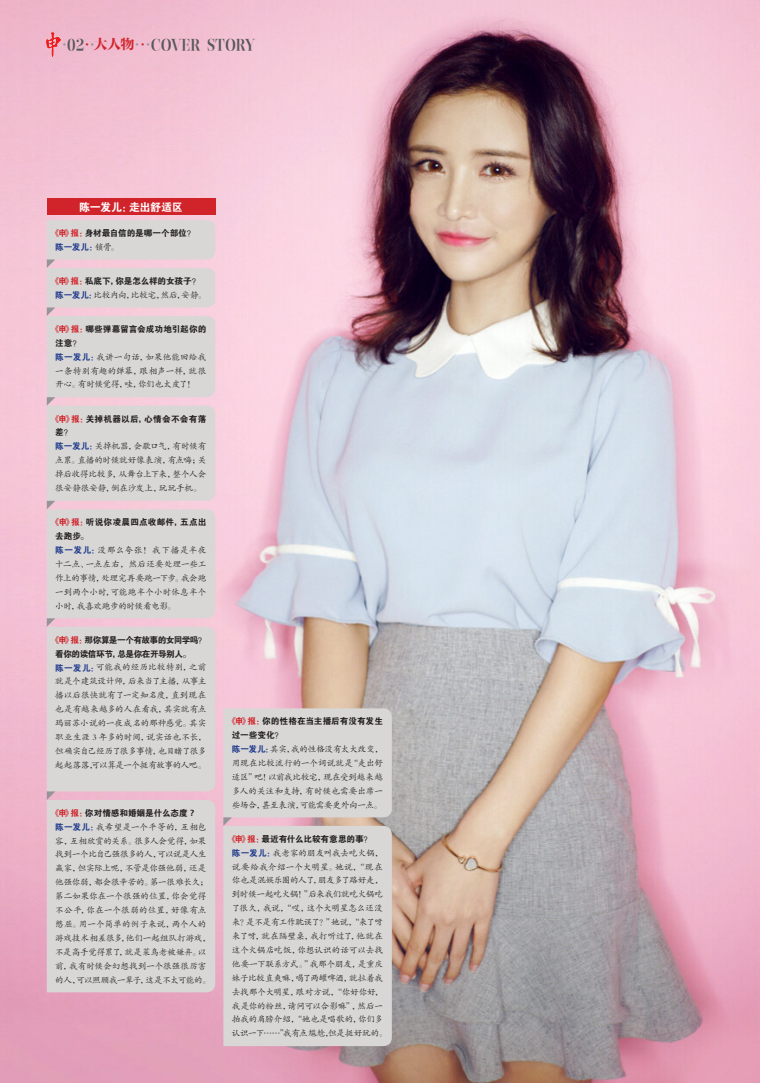
<style>
.page{position:relative;width:760px;height:1083px;background:#fff}
.page>*{position:absolute;margin:0;border:0;box-sizing:border-box;transform-origin:0 0}
.t1{font:15px "FZFYSJW GB1 0";letter-spacing:-.015em;color:#57585a;scale:.9 1}
.t2{font:11px "FZDHTK GBK1 0";letter-spacing:-.035em;color:#fff}
.t3{font:8.6px/13.9px "FZKTJW GB1 0";letter-spacing:-.02em;color:#231f20;text-align:justify}
.t4{font:8.6px/13.9px "FZDHTJW GB1 0";letter-spacing:-.005em;color:#231f20}
.t5{font:8.6px/13.9px "FZDHTJW GB1 0";letter-spacing:-.055em;color:#231f20}
.t6{font:8.6px/13.9px "FZDHTJW GB1 0";letter-spacing:.025em;color:#231f20}
.t7{font:8.6px/13.9px "FZDHTJW GB1 0";letter-spacing:.035em;color:#231f20}
.t8{font:8.6px "FZDHTJW GB1 0";color:#253f8e}
.s1{font-size:10px;color:#939598}
.s2{font-size:10px;color:#d1232a}
.s3{font-size:14px;color:#d1232a}
.s4{color:#d1232a}
.s5{font-family:"FZKTJW GB1 0";color:#231f20}
.s6{font-family:"FZDHTJW GB1 0";color:#253f8e}
</style>
<div class="page">
<img style="left:201px;top:0;width:559px;height:1083px">
<img style="left:0;top:0;width:201px;height:1083px">
<div style="left:47px;top:198px;width:168px;height:17px;background:#d1232a"></div>
<img style="left:47px;top:33px;width:13px;height:24px">
<div style="left:223px;top:826px;width:169px;height:220px;background:#d9d7d6"></div>
<svg style="left:223px;top:708px;width:169px;height:118px;background:#d9d3d3"></svg>
<div style="left:47px;top:220px;width:168px;height:772px;background:#d9d7d6"></div>
<p class="t1" style="left:60px;top:37px;width:219px"><span class="s1">·</span>02<span class="s2">·</span><span class="s1">·</span><span class="s3">大人物</span><span class="s1">·</span><span class="s2">·</span><span class="s1">·</span>COVER STORY</p>
<p class="t2" style="left:79px;top:201px;width:105px">陈一发儿：走出舒适区</p>
<p class="t4" style="left:52px;top:226px;width:145px"><span class="s4">《申》报：</span>身材最自信的是哪一个部位？</p>
<p class="t8" style="left:55px;top:242px;width:65px">陈一发儿：<span class="s5">锁骨。</span></p>
<p class="t4" style="left:52px;top:274px;width:150px"><span class="s4">《申》报：</span>私底下，你是怎么样的女孩子？</p>
<p class="t3" style="left:55px;top:288px;width:153px"><span class="s6">陈一发儿：</span>比较内向，比较宅，然后，安静。</p>
<p class="t4" style="left:55px;top:322px;width:152px;text-indent:-3px"><span class="s4">《申》报：</span>哪些弹幕留言会成功地引起你的注意？</p>
<p class="t3" style="left:55px;top:350px;width:153px"><span class="s6">陈一发儿：</span>我讲一句话，如果他能回给我一条特别有趣的弹幕，跟相声一样，就很开心。有时候觉得，哇，你们也太皮了！</p>
<p class="t7" style="left:55px;top:412px;width:152px;text-indent:-3px"><span class="s4">《申》报：</span>关掉机器以后，心情会不会有落差？</p>
<p class="t3" style="left:55px;top:440px;width:153px"><span class="s6">陈一发儿：</span>关掉机器，会歇口气，有时候有点累。直播的时候就好像表演，有点嗨；关掉后收得比较多，从舞台上下来，整个人会很安静很安静，倒在沙发上，玩玩手机。</p>
<p class="t6" style="left:55px;top:515px;width:152px;text-indent:-3px"><span class="s4">《申》报：</span>听说你凌晨四点收邮件，五点出去跑步。</p>
<p class="t3" style="left:55px;top:543px;width:153px"><span class="s6">陈一发儿：</span>没那么夸张！我下播是半夜十二点、一点左右，然后还要处理一些工作上的事情，处理完再要跑一下步。我会跑一到两个小时，可能跑半个小时休息半个小时，我喜欢跑步的时候看电影。</p>
<p class="t5" style="left:55px;top:633px;width:152px;text-indent:-3px"><span class="s4">《申》报：</span>那你算是一个有故事的女同学吗？看你的读信环节，总是你在开导别人。</p>
<p class="t3" style="left:55px;top:661px;width:153px"><span class="s6">陈一发儿：</span>可能我的经历比较特别，之前就是个建筑设计师，后来当了主播，从事主播以后很快就有了一定知名度，直到现在也是有越来越多的人在看我，其实就有点玛丽苏小说的一夜成名的那种感觉。其实职业生涯 3 年多的时间，说实话也不长，但确实自己经历了很多事情，也目睹了很多起起落落，可以算是一个挺有故事的人吧。</p>
<p class="t4" style="left:52px;top:806px;width:144px"><span class="s4">《申》报：</span>你对情感和婚姻是什么态度 ?</p>
<p class="t3" style="left:55px;top:820px;width:157px;text-align:left"><span class="s6">陈一发儿：</span>我希望是一个平等的，互相包容，互相欣赏的关系。很多人会觉得，如果找到一个比自己强很多的人，可以说是人生赢家，但实际上呢，不管是你强他弱，还是他强你弱，都会很辛苦的。第一很难长久；第二如果你在一个很强的位置，你会觉得不公平，你在一个很弱的位置，好像有点憋屈。用一个简单的例子来说，两个人的游戏技术相差很多，他们一起组队打游戏，不是高手觉得累了，就是菜鸟老被嫌弃。以前，我有时候会幻想找到一个很强很厉害的人，可以照顾我一辈子，这是不太可能的。</p>
<p class="t4" style="left:232px;top:714px;width:153px;text-indent:-3px"><span class="s4">《申》报：</span>你的性格在当主播后有没有发生过一些变化？</p>
<p class="t3" style="left:232px;top:742px;width:152px"><span class="s6">陈一发儿：</span>其实，我的性格没有太大改变，用现在比较流行的一个词说就是“走出舒适区”吧！以前我比较宅，现在受到越来越多人的关注和支持，有时候也需要出席一些场合，甚至表演，可能需要更外向一点。</p>
<p class="t4" style="left:228px;top:832px;width:145px"><span class="s4">《申》报：</span>最近有什么比较有意思的事？</p>
<p class="t3" style="left:232px;top:846px;width:157px;text-align:left"><span class="s6">陈一发儿：</span>我老家的朋友叫我去吃火锅，说要给我介绍一个大明星。她说，“现在你也是混娱乐圈的人了，朋友多了路好走，到时候一起吃火锅！”后来我们就吃火锅吃了很久，我说，“哎，这个大明星怎么还没来？是不是有工作耽误了？”她说，“来了呀来了呀，就在隔壁桌，我打听过了，他就在这个火锅店吃饭，你想认识的话可以去找他要一下联系方式。”我那个朋友，是重庆妹子比较直爽嘛，喝了两罐啤酒，就拉着我去找那个大明星，跟对方说，“你好你好，我是你的粉丝，请问可以合影嘛”，然后一拍我的肩膀介绍，“她也是唱歌的，你们多认识一下……”我有点尴尬，但是挺好玩的。</p>
</div>
